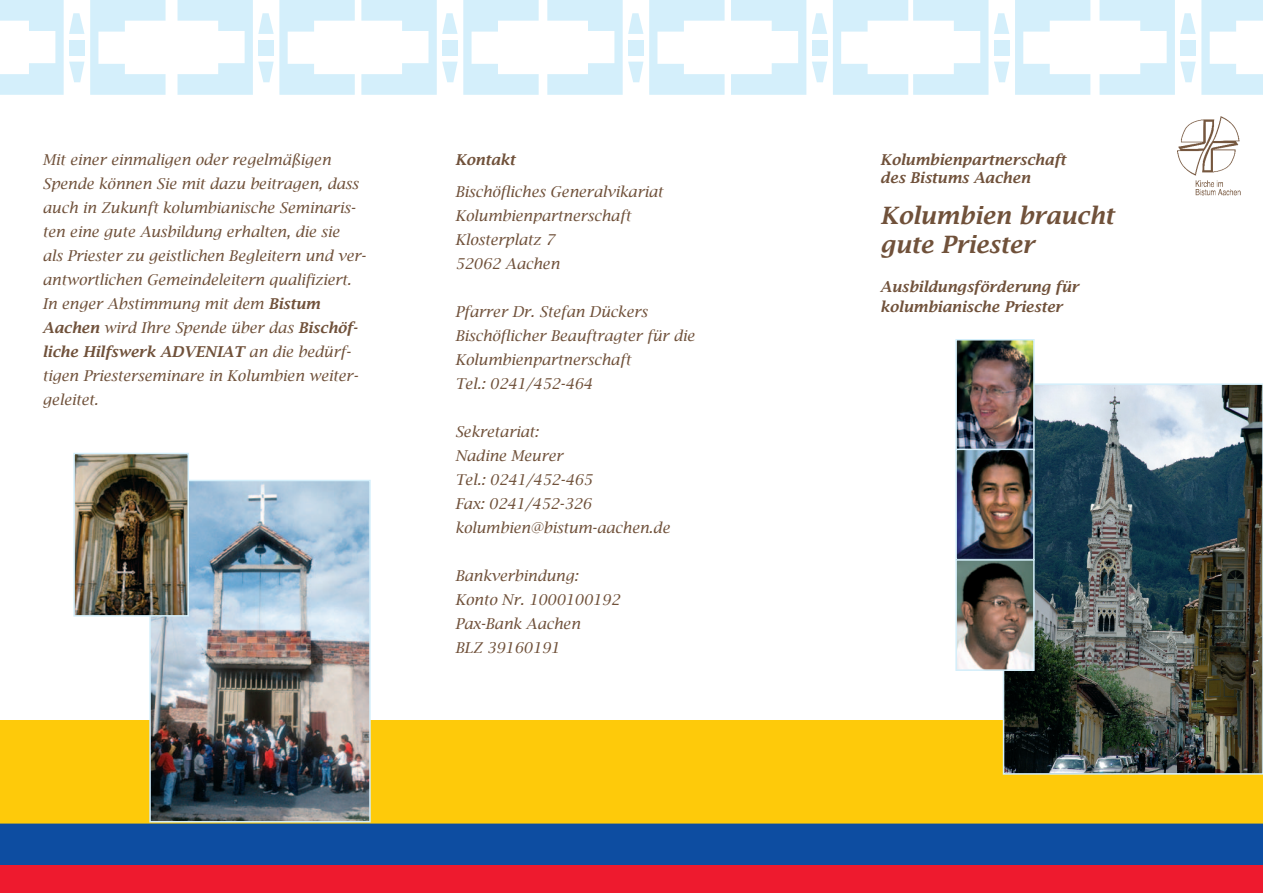
<style>
.page{position:relative;width:1263px;height:893px;background:#fff}
.page>*{position:absolute;margin:0;border:0;box-sizing:border-box;transform-origin:0 0}
.t1{font:italic 600 24px/28.8px "Lucida Bright";color:#70513a}
.t2{font:italic 15px/24px "Lucida Bright";color:#70513a}
.t3{font:italic 600 15px/18px "Lucida Bright";color:#70513a}
.s1{font-weight:600}
</style>
<div class="page">
<svg style="left:1099px;top:0;width:164px;height:95px"></svg>
<svg style="left:994px;top:62px;width:15px;height:20px"></svg>
<div style="left:994px;top:40px;width:15px;height:16px;background:#d4effb"></div>
<svg style="left:994px;top:13px;width:15px;height:21px"></svg>
<svg style="left:1015px;top:0;width:75px;height:95px"></svg>
<svg style="left:731px;top:0;width:75px;height:95px"></svg>
<svg style="left:812px;top:62px;width:15px;height:20px"></svg>
<div style="left:812px;top:40px;width:15px;height:16px;background:#d4effb"></div>
<svg style="left:812px;top:13px;width:15px;height:21px"></svg>
<svg style="left:833px;top:0;width:155px;height:95px"></svg>
<svg style="left:547px;top:0;width:96px;height:95px"></svg>
<svg style="left:649px;top:0;width:75px;height:95px"></svg>
<svg style="left:361px;top:0;width:178px;height:95px"></svg>
<svg style="left:178px;top:0;width:177px;height:95px"></svg>
<svg style="left:0;top:0;width:84px;height:95px"></svg>
<svg style="left:90px;top:0;width:76px;height:95px"></svg>
<div style="left:0;top:863px;width:1263px;height:30px;background:#ee1a2e"></div>
<div style="left:0;top:822px;width:1263px;height:42px;background:#0d4da1"></div>
<div style="left:0;top:720px;width:1263px;height:103px;background:#feca0a"></div>
<img style="left:1005px;top:385px;width:256px;height:388px">
<img style="left:151px;top:482px;width:218px;height:338px">
<div style="left:149px;top:480px;width:222px;height:342px;border:1px solid #d4effb"></div>
<img style="left:957px;top:341px;width:76px;height:328px">
<div style="left:955px;top:339px;width:80px;height:112px;border:1px solid #d4effb"></div>
<img style="left:1177px;top:116px;width:64px;height:80px">
<img style="left:75px;top:455px;width:112px;height:160px">
<div style="left:73px;top:453px;width:116px;height:164px;border:1px solid #d4effb"></div>
<div style="left:955px;top:449px;width:80px;height:111px;border:1px solid #d4effb"></div>
<div style="left:955px;top:559px;width:80px;height:112px;border:1px solid #d4effb"></div>
<p class="t2" style="left:43px;top:147px;width:325px">Mit einer einmaligen oder regelmäßigen Spende können Sie mit dazu beitragen, dass auch in Zukunft kolumbianische Seminaris&shy;ten eine gute Ausbildung erhalten, die sie<br>als Priester zu geistlichen Begleitern und ver&shy;antwortlichen Gemeindeleitern qualifiziert.<br>In enger Abstimmung mit dem <span class="s1">Bistum Aachen</span> wird Ihre Spende über das <span class="s1">Bischöf&shy;liche Hilfswerk ADVENIAT</span> an die bedürf&shy;tigen Priesterseminare in Kolumbien weiter&shy;geleitet.</p>
<p class="t3" style="left:455px;top:150px;width:62px">Kontakt</p>
<p class="t2" style="left:455px;top:180px;width:209px">Bischöfliches Generalvikariat<br>Kolumbienpartnerschaft<br>Klosterplatz 7<br>52062 Aachen</p>
<p class="t2" style="left:455px;top:300px;width:241px">Pfarrer Dr. Stefan Dückers<br>Bischöflicher Beauftragter für die<br>Kolumbienpartnerschaft<br>Tel.: 0241/452-464</p>
<p class="t2" style="left:455px;top:420px;width:216px">Sekretariat:<br>Nadine Meurer<br>Tel.: 0241/452-465<br>Fax: 0241/452-326 kolumbien@bistum-aachen.de</p>
<p class="t2" style="left:455px;top:564px;width:166px">Bankverbindung:<br>Konto Nr. 1000100192<br>Pax-Bank Aachen<br>BLZ 39160191</p>
<p class="t3" style="left:880px;top:150px;width:187px">Kolumbienpartnerschaft des Bistums Aachen</p>
<h1 class="t1" style="left:880px;top:201px;width:235px">Kolumbien braucht gute Priester</h1>
<p class="t3" style="left:880px;top:277px;width:200px;line-height:19.5px">Ausbildungsförderung für kolumbianische Priester</p>
</div>
